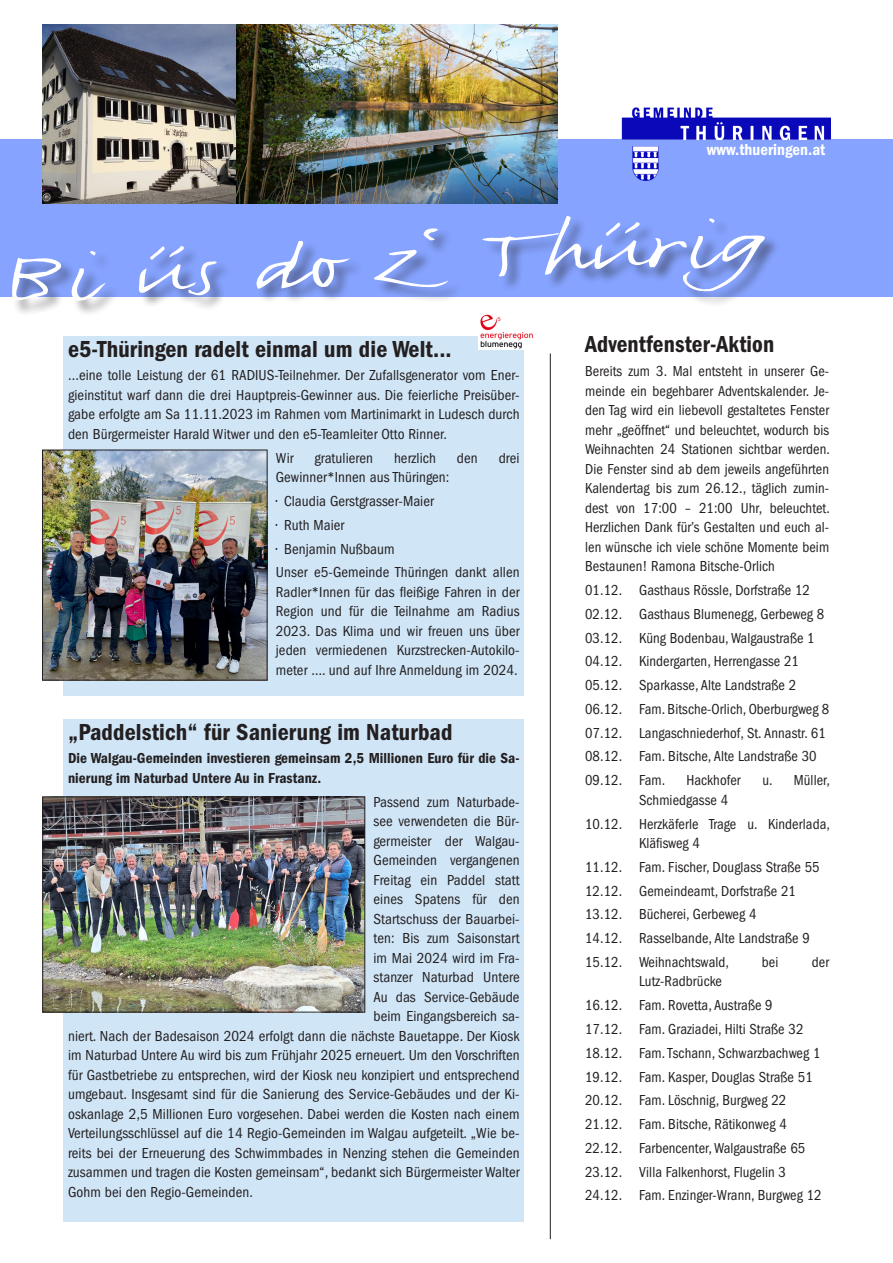
<style>
.page{position:relative;width:893px;height:1263px;background:#fff}
.page>*{position:absolute;margin:0;border:0;box-sizing:border-box;transform-origin:0 0}
.Titel_16pt{font:24px "ITC Franklin Gothic Std Dm Cd";letter-spacing:.005em;color:#231f20}
.Fließtext{font:16.5px "ITC Franklin Gothic Std Dm Cd";letter-spacing:.005em;color:#fff}
.Titel_16pt-2{font:condensed 15px/19.5px "ITC Franklin Gothic Std";letter-spacing:.005em;color:#231f20;text-align:justify}
.Titel_16pt-3{font:15px/19.5px "ITC Franklin Gothic Std Dm Cd";letter-spacing:.005em;color:#231f20}
</style>
<div class="page">
<div style="left:0;top:139px;width:893px;height:157px;background:#85a3ff"></div>
<img style="left:621px;top:107px;width:210px;height:74px">
<img style="left:42px;top:24px;width:515px;height:180px">
<div style="left:13px;top:217px;width:768px;height:100px;background:#231f20;opacity:.5"></div>
<svg style="left:5px;top:216px;width:768px;height:90px"></svg>
<div style="left:64px;top:336px;width:460px;height:359px;background:#d0e5f6"></div>
<hr style="left:550px;top:353px;width:1px;height:886px;background:#231f20">
<img style="left:478px;top:314px;width:57px;height:35px">
<img style="left:44px;top:452px;width:221px;height:226px">
<div style="left:42px;top:450px;width:225px;height:230px;border:1px solid #231f20"></div>
<div style="left:64px;top:719px;width:460px;height:502px;background:#d0e5f6"></div>
<img style="left:45px;top:799px;width:318px;height:211px">
<div style="left:43px;top:797px;width:322px;height:215px;border:1px solid #231f20"></div>
<p class="Fließtext" style="left:707px;top:140px;width:120px">www.thueringen.at</p>
<p class="Titel_16pt" style="left:68px;top:335px;width:385px">e5-Thüringen radelt einmal um die Welt...</p>
<p class="Titel_16pt-2" style="left:68px;top:366px;width:453px">...eine tolle Leistung der 61 RADIUS-Teilnehmer. Der Zufallsgenerator vom Ener&shy;gieinstitut warf dann die drei Hauptpreis-Gewinner aus. Die feierliche Preisüber&shy;gabe erfolgte am Sa 11.11.2023 im Rahmen vom Martinimarkt in Ludesch durch den Bürgermeister Harald Witwer und den e5-Teamleiter Otto Rinner.</p>
<p class="Titel_16pt-2" style="left:276px;top:448px;width:19px">Wir</p>
<p class="Titel_16pt-2" style="left:315px;top:448px;width:60px">gratulieren</p>
<p class="Titel_16pt-2" style="left:394px;top:448px;width:43px">herzlich</p>
<p class="Titel_16pt-2" style="left:457px;top:448px;width:22px">den</p>
<p class="Titel_16pt-2" style="left:499px;top:448px;width:22px">drei</p>
<p class="Titel_16pt-2" style="left:276px;top:468px;width:175px">Gewinner*Innen aus Thüringen:</p>
<p class="Titel_16pt-2" style="left:276px;top:491px;width:160px">• Claudia Gerstgrasser-Maier</p>
<p class="Titel_16pt-2" style="left:276px;top:515px;width:70px">• Ruth Maier</p>
<p class="Titel_16pt-2" style="left:276px;top:539px;width:120px">• Benjamin Nußbaum</p>
<p class="Titel_16pt-2" style="left:276px;top:563px;width:245px">Unser e5-Gemeinde Thüringen dankt allen Radler*Innen für das fleißige Fahren in der Region und für die Teilnahme am Radius 2023. Das Klima und wir freuen uns über jeden vermiedenen Kurzstrecken-Autokilo&shy;meter …. und auf Ihre Anmeldung im 2024.</p>
<p class="Titel_16pt" style="left:68px;top:718px;width:386px">„Paddelstich“ für Sanierung im Naturbad</p>
<p class="Titel_16pt-3" style="left:68px;top:749px;width:453px">Die Walgau-Gemeinden investieren gemeinsam 2,5 Millionen Euro für die Sa&shy;nierung im Naturbad Untere Au in Frastanz.</p>
<p class="Titel_16pt-2" style="left:373px;top:792px;width:148px">Passend zum Naturbade-</p>
<p class="Titel_16pt-2" style="left:373px;top:812px;width:148px">see verwendeten die Bür-</p>
<p class="Titel_16pt-2" style="left:373px;top:831px;width:148px">germeister der Walgau-</p>
<p class="Titel_16pt-2" style="left:373px;top:851px;width:148px">Gemeinden vergangenen</p>
<p class="Titel_16pt-2" style="left:373px;top:870px;width:148px">Freitag ein Paddel statt</p>
<p class="Titel_16pt-2" style="left:373px;top:890px;width:148px">eines Spatens für den</p>
<p class="Titel_16pt-2" style="left:373px;top:909px;width:148px">Startschuss der Bauarbei-</p>
<p class="Titel_16pt-2" style="left:373px;top:929px;width:148px">ten: Bis zum Saisonstart</p>
<p class="Titel_16pt-2" style="left:373px;top:948px;width:148px">im Mai 2024 wird im Fra-</p>
<p class="Titel_16pt-2" style="left:373px;top:968px;width:148px">stanzer Naturbad Untere</p>
<p class="Titel_16pt-2" style="left:373px;top:987px;width:148px">Au das Service-Gebäude</p>
<p class="Titel_16pt-2" style="left:373px;top:1007px;width:148px">beim Eingangsbereich sa-</p>
<p class="Titel_16pt-2" style="left:68px;top:1026px;width:453px">niert. Nach der Badesaison 2024 erfolgt dann die nächste Bauetappe. Der Kiosk</p>
<p class="Titel_16pt-2" style="left:68px;top:1046px;width:453px">im Naturbad Untere Au wird bis zum Frühjahr 2025 erneuert. Um den Vorschriften</p>
<p class="Titel_16pt-2" style="left:68px;top:1065px;width:453px">für Gastbetriebe zu entsprechen, wird der Kiosk neu konzipiert und entsprechend</p>
<p class="Titel_16pt-2" style="left:68px;top:1085px;width:453px">umgebaut. Insgesamt sind für die Sanierung des Service-Gebäudes und der Ki-</p>
<p class="Titel_16pt-2" style="left:68px;top:1104px;width:453px">oskanlage 2,5 Millionen Euro vorgesehen. Dabei werden die Kosten nach einem</p>
<p class="Titel_16pt-2" style="left:68px;top:1124px;width:453px">Verteilungsschlüssel auf die 14 Regio-Gemeinden im Walgau aufgeteilt. „Wie be-</p>
<p class="Titel_16pt-2" style="left:68px;top:1143px;width:453px">reits bei der Erneuerung des Schwimmbades in Nenzing stehen die Gemeinden</p>
<p class="Titel_16pt-2" style="left:68px;top:1163px;width:453px">zusammen und tragen die Kosten gemeinsam“, bedankt sich Bürgermeister Walter</p>
<p class="Titel_16pt-2" style="left:68px;top:1182px;width:187px">Gohm bei den Regio-Gemeinden.</p>
<p class="Titel_16pt" style="left:585px;top:331px;width:191px">Adventfenster-Aktion</p>
<p class="Titel_16pt-2" style="left:585px;top:362px;width:246px">Bereits zum 3. Mal entsteht in unserer Ge&shy;meinde ein begehbarer Adventskalender. Je&shy;den Tag wird ein liebevoll gestaltetes Fenster mehr „geöffnet“ und beleuchtet, wodurch bis Weihnachten 24 Stationen sichtbar werden.<br>Die Fenster sind ab dem jeweils angeführten Kalendertag bis zum 26.12., täglich zumin&shy;dest von 17:00 – 21:00 Uhr, beleuchtet.<br>Herzlichen Dank für’s Gestalten und euch al&shy;len wünsche ich viele schöne Momente beim Bestaunen! Ramona Bitsche-Orlich</p>
<p class="Titel_16pt-2" style="left:585px;top:580px;width:226px">01.12. Gasthaus Rössle, Dorfstraße 12</p>
<p class="Titel_16pt-2" style="left:585px;top:604px;width:241px">02.12. Gasthaus Blumenegg, Gerbeweg 8</p>
<p class="Titel_16pt-2" style="left:585px;top:628px;width:231px">03.12. Küng Bodenbau, Walgaustraße 1</p>
<p class="Titel_16pt-2" style="left:585px;top:652px;width:215px">04.12. Kindergarten, Herrengasse 21</p>
<p class="Titel_16pt-2" style="left:585px;top:675px;width:213px">05.12. Sparkasse, Alte Landstraße 2</p>
<p class="Titel_16pt-2" style="left:585px;top:699px;width:246px">06.12. Fam. Bitsche-Orlich, Oberburgweg 8</p>
<p class="Titel_16pt-2" style="left:585px;top:723px;width:242px">07.12. Langaschniederhof, St. Annastr. 61</p>
<p class="Titel_16pt-2" style="left:585px;top:747px;width:233px">08.12. Fam. Bitsche, Alte Landstraße 30</p>
<p class="Titel_16pt-2" style="left:585px;top:771px;width:82px">09.12. Fam.</p>
<p class="Titel_16pt-2" style="left:686px;top:771px;width:56px">Hackhofer</p>
<p class="Titel_16pt-2" style="left:762px;top:771px;width:69px">u. Müller,</p>
<p class="Titel_16pt-2" style="left:639px;top:790px;width:91px">Schmiedgasse 4</p>
<p class="Titel_16pt-2" style="left:639px;top:814px;width:192px;text-indent:-54px">10.12. Herzkäferle Trage u. Kinderlada,<br>Kläfisweg 4</p>
<p class="Titel_16pt-2" style="left:585px;top:857px;width:236px">11.12. Fam. Fischer, Douglass Straße 55</p>
<p class="Titel_16pt-2" style="left:585px;top:881px;width:212px">12.12. Gemeindeamt, Dorfstraße 21</p>
<p class="Titel_16pt-2" style="left:585px;top:905px;width:173px">13.12. Bücherei, Gerbeweg 4</p>
<p class="Titel_16pt-2" style="left:585px;top:928px;width:226px">14.12. Rasselbande, Alte Landstraße 9</p>
<p class="Titel_16pt-2" style="left:585px;top:952px;width:145px">15.12. Weihnachtswald,</p>
<p class="Titel_16pt-2" style="left:762px;top:952px;width:18px">bei</p>
<p class="Titel_16pt-2" style="left:812px;top:952px;width:19px">der</p>
<p class="Titel_16pt-2" style="left:639px;top:972px;width:84px">Lutz-Radbrücke</p>
<p class="Titel_16pt-2" style="left:585px;top:995px;width:189px">16.12. Fam. Rovetta, Austraße 9</p>
<p class="Titel_16pt-2" style="left:585px;top:1019px;width:220px">17.12. Fam. Graziadei, Hilti Straße 32</p>
<p class="Titel_16pt-2" style="left:585px;top:1043px;width:237px">18.12. Fam. Tschann, Schwarzbachweg 1</p>
<p class="Titel_16pt-2" style="left:585px;top:1067px;width:229px">19.12. Fam. Kasper, Douglas Straße 51</p>
<p class="Titel_16pt-2" style="left:585px;top:1091px;width:203px">20.12. Fam. Löschnig, Burgweg 22</p>
<p class="Titel_16pt-2" style="left:585px;top:1114px;width:203px">21.12. Fam. Bitsche, Rätikonweg 4</p>
<p class="Titel_16pt-2" style="left:585px;top:1138px;width:222px">22.12. Farbencenter, Walgaustraße 65</p>
<p class="Titel_16pt-2" style="left:585px;top:1162px;width:202px">23.12. Villa Falkenhorst, Flugelin 3</p>
<p class="Titel_16pt-2" style="left:585px;top:1186px;width:238px">24.12. Fam. Enzinger-Wrann, Burgweg 12</p>
</div>
